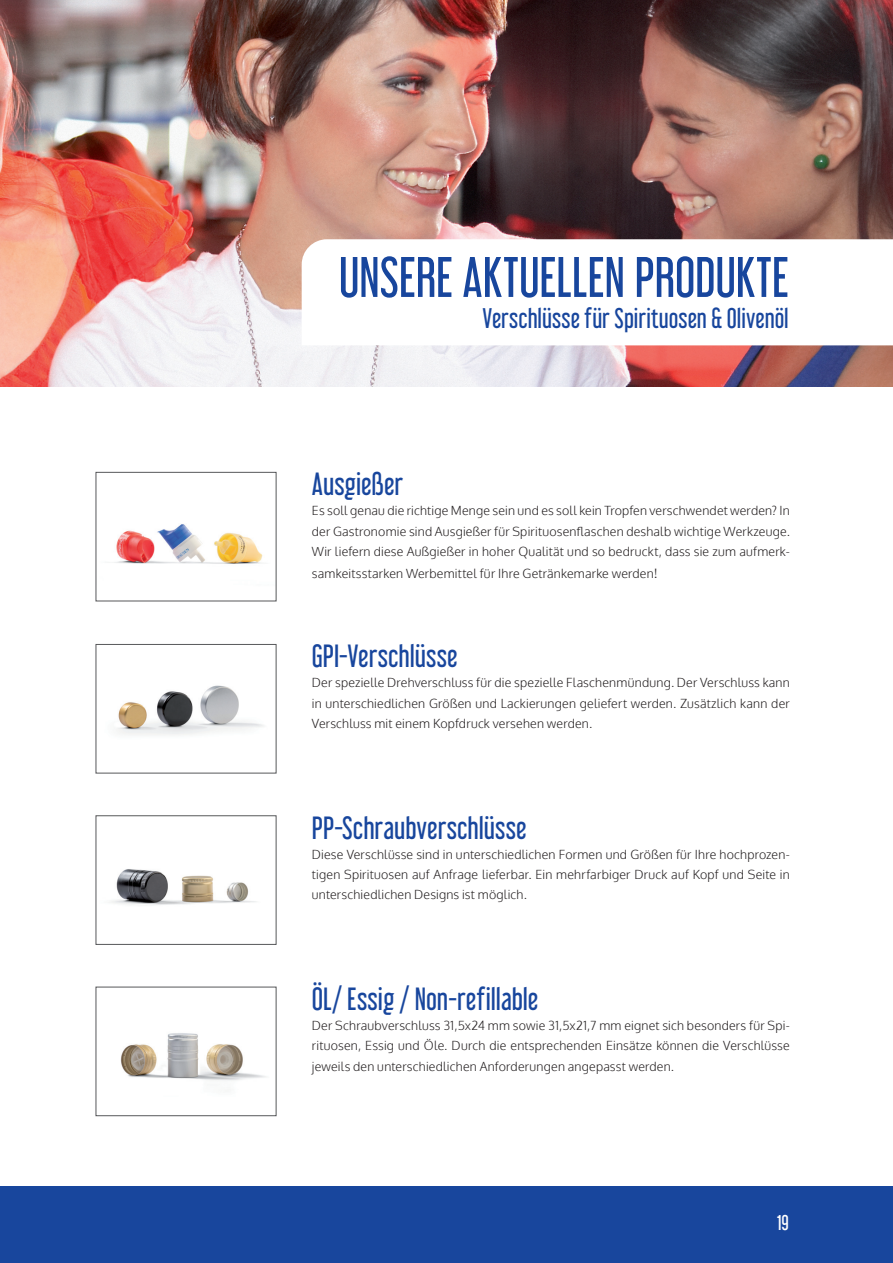
<style>
.page{position:relative;width:893px;height:1263px;background:#fff}
.page>*{position:absolute;margin:0;border:0;box-sizing:border-box;transform-origin:0 0}
.t1{font:51px "Libel Suit Rg";letter-spacing:-.005em;color:#18469d}
.t2{font:28.2px "Libel Suit Rg";color:#18469d}
.t3{font:24.9px "Libel Suit Rg";color:#18469d}
.t4{font:18.75px "Libel Suit Rg";color:#fff}
.t5{font:300 12.45px/20.2px "Oxygen";letter-spacing:.015em;color:#231f20;text-align:justify}
</style>
<div class="page">
<div style="left:0;top:1186px;width:893px;height:77px;background:#18469d"></div>
<img style="left:0;top:0;width:893px;height:387px">
<svg style="left:96px;top:472px;width:181px;height:129px"></svg>
<svg style="left:96px;top:815px;width:181px;height:130px"></svg>
<svg style="left:96px;top:986px;width:181px;height:130px"></svg>
<svg style="left:96px;top:644px;width:181px;height:129px"></svg>
<svg style="left:302px;top:239px;width:591px;height:106px"></svg>
<div style="left:330px;top:246px;width:468px;height:96px;background:#fff"></div>
<h1 class="t1" style="left:339px;top:235px;width:452px">UNSERE AKTUELLEN PRODUKTE</h1>
<h3 class="t3" style="left:482px;top:298px;width:308px">Verschlüsse für Spirituosen &amp; Olivenöl</h3>
<h2 class="t2" style="left:312px;top:461px;width:93px">Ausgießer</h2>
<p class="t5" style="left:312px;top:501px;width:479px">Es soll genau die richtige Menge sein und es soll kein Tropfen verschwendet werden? In der Gastronomie sind Ausgießer für Spirituosenflaschen deshalb wichtige Werkzeuge.<br>Wir liefern diese Außgießer in hoher Qualität und so bedruckt, dass sie zum aufmerk-</p>
<p class="t5" style="left:312px;top:563px;width:347px">samkeitsstarken Werbemittel für Ihre Getränkemarke werden!</p>
<h2 class="t2" style="left:312px;top:633px;width:147px">GPI-Verschlüsse</h2>
<p class="t5" style="left:312px;top:673px;width:479px">Der spezielle Drehverschluss für die spezielle Flaschenmündung. Der Verschluss kann in unterschiedlichen Größen und Lackierungen geliefert werden. Zusätzlich kann der Verschluss mit einem Kopfdruck versehen werden.</p>
<h2 class="t2" style="left:312px;top:804px;width:216px">PP-Schraubverschlüsse</h2>
<p class="t5" style="left:312px;top:844px;width:479px">Diese Verschlüsse sind in unterschiedlichen Formen und Größen für Ihre hochprozen&shy;tigen Spirituosen auf Anfrage lieferbar. Ein mehrfarbiger Druck auf Kopf und Seite in unterschiedlichen Designs ist möglich.</p>
<h2 class="t2" style="left:312px;top:976px;width:228px">ÖL/ Essig / Non-refillable</h2>
<p class="t5" style="left:312px;top:1016px;width:479px">Der Schraubverschluss 31,5x24 mm sowie 31,5x21,7 mm eignet sich besonders für Spi&shy;rituosen, Essig und Öle. Durch die entsprechenden Einsätze können die Verschlüsse jeweils den unterschiedlichen Anforderungen angepasst werden.</p>
<h3 class="t4" style="left:777px;top:1207px;width:13px">19</h3>
</div>
